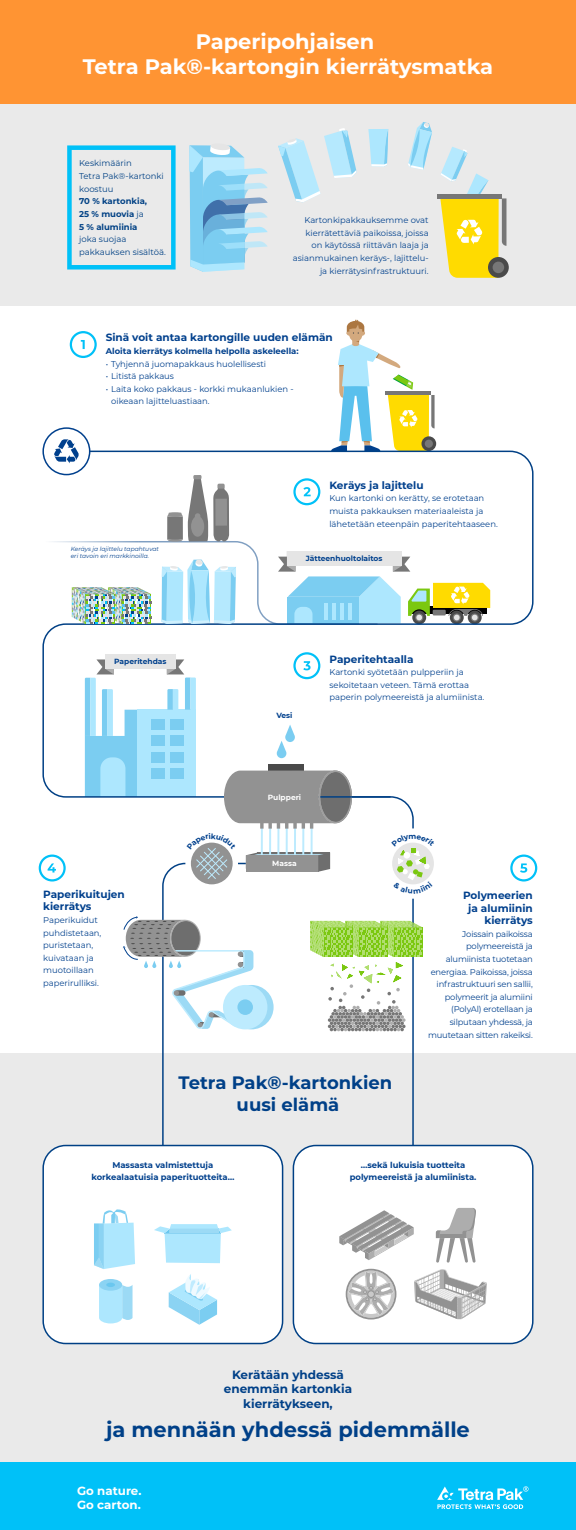
<style>
.page{position:relative;width:576px;height:1530px;background:#fff}
.page>*{position:absolute;margin:0;border:0;box-sizing:border-box;transform-origin:0 0}
.t1{font:700 21px/25.2px "Montserrat";color:#fff;text-align:center}
.t2{font:700 21px "Montserrat";color:#004088}
.t3{font:700 18px/21.6px "Montserrat";color:#004088;text-align:center}
.t4{font:700 12px/14.4px "Montserrat";color:#004088;text-align:center}
.t5{font:700 11.82px/14.2px "Montserrat";color:#fff}
.t6{font:700 10.5px/12.6px "Montserrat";color:#00408d}
.t7{font:8.46px/12.7px "Montserrat";color:#004084}
.t8{font:700 8.46px/12.7px "Montserrat";color:#004084}
.t9{font:8.4px/12.6px "Montserrat";color:#00408d}
.t10{font:8.4px/12.6px "Montserrat";letter-spacing:-.02em;color:#00408d;text-align:right}
.t11{font:700 8.4px/12.6px "Montserrat";color:#00408d;text-align:center}
.t12{font:700 7.5px "Montserrat";color:#00408d}
.t13{font:700 7.5px "Montserrat";color:#fff}
.t14{font:italic 6px/6.6px "Montserrat";color:#00408d}
.s1{font-weight:400}
</style>
<div class="page">
<div style="left:0;top:103px;width:576px;height:202px;background:#eaeaea"></div>
<div style="left:0;top:0;width:576px;height:103px;background:#ff9433"></div>
<div style="left:0;top:1054px;width:576px;height:451px;background:#eaeaea"></div>
<div style="left:0;top:1463px;width:576px;height:67px;background:#00c1f8"></div>
<div style="left:293px;top:1146px;width:240px;height:198px;background:#fff;border-radius:22px"></div>
<div style="left:43px;top:1146px;width:240px;height:198px;background:#fff;border-radius:22px"></div>
<svg style="left:437px;top:1486px;width:92px;height:23px"></svg>
<svg style="left:189px;top:145px;width:79px;height:127px"></svg>
<svg style="left:42px;top:450px;width:492px;height:348px"></svg>
<div style="left:99px;top:1279px;width:23px;height:12px;background:#8bd3f3;border-radius:50%"></div>
<svg style="left:99px;top:1283px;width:34px;height:40px"></svg>
<svg style="left:94px;top:1209px;width:41px;height:60px"></svg>
<svg style="left:154px;top:1224px;width:78px;height:39px"></svg>
<hr style="left:164px;top:1233px;width:57px;height:1px;background:#8bd3f3">
<svg style="left:169px;top:1274px;width:48px;height:51px"></svg>
<div style="left:293px;top:1145px;width:241px;height:199px;border:2px solid #004085;border-radius:22px"></div>
<div style="left:42px;top:1145px;width:241px;height:199px;border:2px solid #004085;border-radius:22px"></div>
<svg style="left:368px;top:129px;width:21px;height:38px"></svg>
<hr style="left:437px;top:194px;width:65px;height:4px;background:#777">
<svg style="left:488px;top:257px;width:21px;height:21px"></svg>
<svg style="left:408px;top:122px;width:24px;height:48px"></svg>
<svg style="left:39px;top:855px;width:27px;height:27px"></svg>
<svg style="left:510px;top:855px;width:27px;height:27px"></svg>
<svg style="left:278px;top:128px;width:79px;height:74px"></svg>
<svg style="left:440px;top:147px;width:66px;height:131px"></svg>
<svg style="left:42px;top:319px;width:448px;height:306px"></svg>
<svg style="left:67px;top:145px;width:109px;height:125px"></svg>
<svg style="left:339px;top:1210px;width:75px;height:50px"></svg>
<svg style="left:346px;top:1269px;width:50px;height:51px"></svg>
<svg style="left:436px;top:1208px;width:40px;height:55px"></svg>
<hr style="left:440px;top:1234px;width:22px;height:4px;background:#929292">
<svg style="left:414px;top:1269px;width:73px;height:50px"></svg>
<svg style="left:85px;top:652px;width:350px;height:495px"></svg>
<h1 class="t1" style="left:83px;top:28px;width:412px">Paperipohjaisen<br>Tetra Pak®-kartongin kierrätysmatka</h1>
<p class="t7" style="left:79px;top:157px;width:86px">Keskimäärin<br>Tetra Pak®-kartonki koostuu</p>
<p class="t8" style="left:79px;top:195px;width:69px">70 % kartonkia,<br>25 % muovia <span class="s1">ja<br></span>5 % alumiinia</p>
<p class="t7" style="left:79px;top:233px;width:88px">joka suojaa pakkauksen sisältöä.</p>
<p class="t9" style="left:293px;top:214px;width:137px;text-align:right">Kartonkipakkauksemme ovat kierrätettäviä paikoissa, joissa on käytössä riittävän laaja ja asianmukainen keräys-, lajittelu&shy;ja kierrätysinfrastruktuuri.</p>
<p class="t6" style="left:106px;top:331px;width:229px">Sinä voit antaa kartongille uuden elämän</p>
<p class="t11" style="left:106px;top:344px;width:194px">Aloita kierrätys kolmella helpolla askeleella:</p>
<p class="t9" style="left:106px;top:357px;width:162px">• Tyhjennä juomapakkaus huolellisesti</p>
<p class="t9" style="left:106px;top:370px;width:70px">• Litistä pakkaus</p>
<p class="t9" style="left:111px;top:382px;width:184px;text-indent:-5px">• Laita koko pakkaus - korkki mukaanlukien - oikeaan lajitteluastiaan.</p>
<p class="t14" style="left:71px;top:546px;width:90px">Keräys ja lajittelu tapahtuvat eri tavoin eri markkinoilla.</p>
<p class="t6" style="left:329px;top:478px;width:96px">Keräys ja lajittelu</p>
<p class="t9" style="left:329px;top:492px;width:170px">Kun kartonki on kerätty, se erotetaan muista pakkauksen materiaaleista ja lähetetään eteenpäin paperitehtaaseen.</p>
<p class="t12" style="left:306px;top:553px;width:78px">Jätteenhuoltolaitos</p>
<p class="t12" style="left:114px;top:656px;width:54px">Paperitehdas</p>
<p class="t12" style="left:276px;top:710px;width:18px">Vesi</p>
<p class="t6" style="left:329px;top:652px;width:86px">Paperitehtaalla</p>
<p class="t9" style="left:329px;top:666px;width:156px">Kartonki syötetään pulpperiin ja sekoitetaan veteen. Tämä erottaa paperin polymeereistä ja alumiinista.</p>
<p class="t6" style="left:43px;top:887px;width:83px">Paperikuitujen kierrätys</p>
<p class="t9" style="left:43px;top:913px;width:60px">Paperikuidut puhdistetaan, puristetaan, kuivataan ja muotoillaan paperirulliksi.</p>
<p class="t13" style="left:268px;top:791px;width:35px">Pulpperi</p>
<p class="t13" style="left:272px;top:858px;width:26px">Massa</p>
<h2 class="t3" style="left:179px;top:1071px;width:215px">Tetra Pak®-kartonkien uusi elämä</h2>
<p class="t6" style="left:463px;top:888px;width:71px;text-align:right">Polymeerien ja alumiinin kierrätys</p>
<p class="t10" style="left:428px;top:927px;width:106px">Joissain paikoissa polymeereistä ja alumiinista tuotetaan energiaa. Paikoissa, joissa infrastruktuuri sen sallii, polymeerit ja alumiini (PolyAl) erotellaan ja silputaan yhdessä, ja muutetaan sitten rakeiksi.</p>
<p class="t11" style="left:91px;top:1158px;width:145px">Massasta valmistettuja korkealaatuisia paperituotteita…</p>
<p class="t11" style="left:350px;top:1158px;width:128px">…sekä lukuisia tuotteita polymeereistä ja alumiinista.</p>
<h3 class="t4" style="left:224px;top:1367px;width:130px">Kerätään yhdessä enemmän kartonkia kierrätykseen,</h3>
<h1 class="t2" style="left:106px;top:1414px;width:365px">ja mennään yhdessä pidemmälle</h1>
<h3 class="t5" style="left:77px;top:1483px;width:66px">Go nature.<br>Go carton.</h3>
</div>
